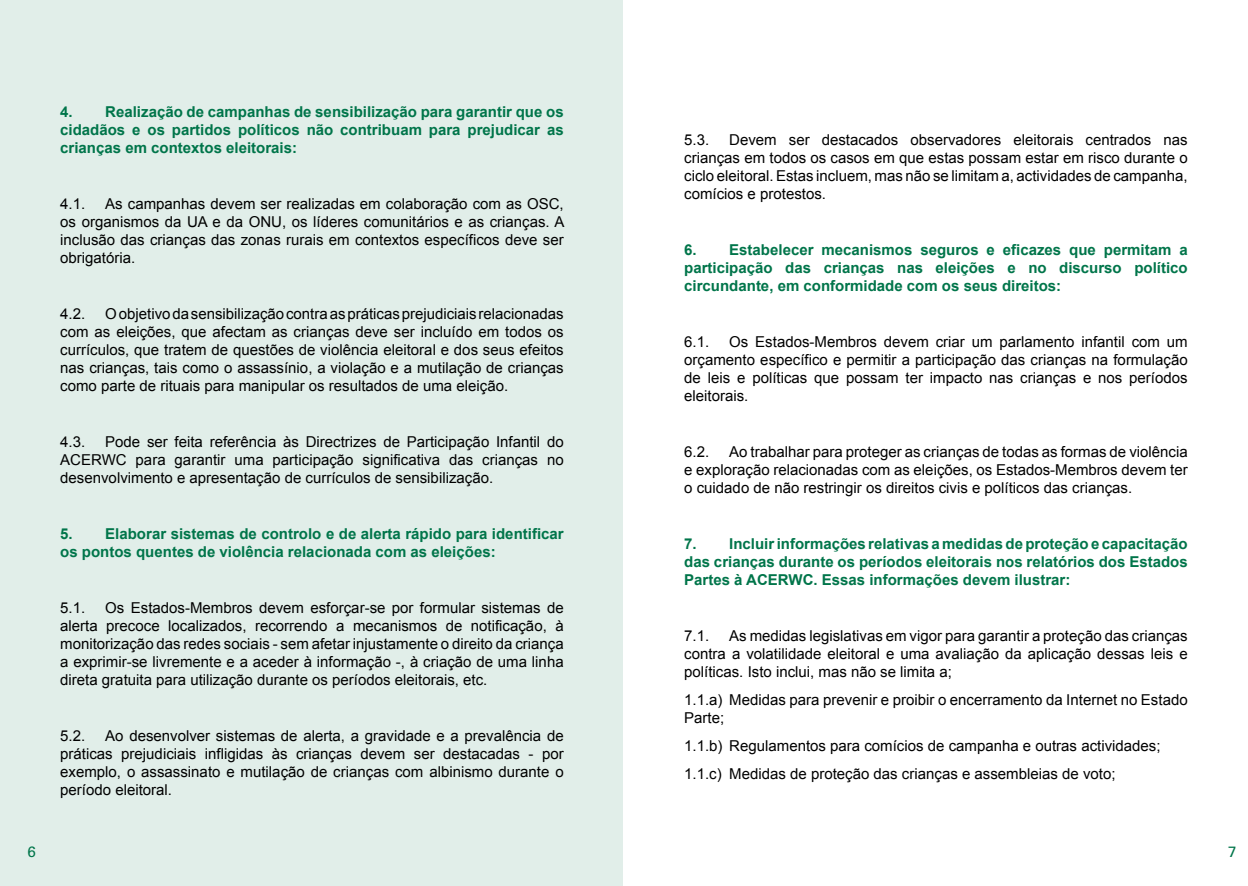
<style>
.page{position:relative;width:1248px;height:886px;background:#fff}
.page>*{position:absolute;margin:0;border:0;box-sizing:border-box;transform-origin:0 0}
.t1{font:15px/18px "Arial";color:#000;text-align:justify}
.t2{font:700 15px/18px "Arial";color:#00754a;text-align:justify}
.t3{font:15px "Univers";color:#00754a}
</style>
<div class="page">
<div style="left:0;top:0;width:623px;height:885px;background:#e1eee9"></div>
<p class="t2" style="left:60px;top:103px;width:505px">4. Realização de campanhas de sensibilização para garantir que os cidadãos e os partidos políticos não contribuam para prejudicar as crianças em contextos eleitorais:</p>
<p class="t1" style="left:60px;top:195px;width:505px;text-indent:45px">As campanhas devem ser realizadas em colaboração com as OSC, os organismos da UA e da ONU, os líderes comunitários e as crianças. A inclusão das crianças das zonas rurais em contextos específicos deve ser obrigatória.</p>
<p class="t1" style="left:60px;top:195px;width:27px">4.1.</p>
<p class="t1" style="left:60px;top:305px;width:505px;text-indent:45px">O objetivo da sensibilização contra as práticas prejudiciais relacionadas com as eleições, que afectam as crianças deve ser incluído em todos os currículos, que tratem de questões de violência eleitoral e dos seus efeitos nas crianças, tais como o assassínio, a violação e a mutilação de crianças como parte de rituais para manipular os resultados de uma eleição.</p>
<p class="t1" style="left:60px;top:305px;width:27px">4.2.</p>
<p class="t1" style="left:60px;top:433px;width:505px;text-indent:45px">Pode ser feita referência às Directrizes de Participação Infantil do ACERWC para garantir uma participação significativa das crianças no desenvolvimento e apresentação de currículos de sensibilização.</p>
<p class="t1" style="left:60px;top:433px;width:27px">4.3.</p>
<p class="t2" style="left:60px;top:525px;width:505px">5. Elaborar sistemas de controlo e de alerta rápido para identificar os pontos quentes de violência relacionada com as eleições:</p>
<p class="t1" style="left:60px;top:599px;width:505px;text-indent:45px">Os Estados-Membros devem esforçar-se por formular sistemas de alerta precoce localizados, recorrendo a mecanismos de notificação, à monitorização das redes sociais - sem afetar injustamente o direito da criança a exprimir-se livremente e a aceder à informação -, à criação de uma linha direta gratuita para utilização durante os períodos eleitorais, etc.</p>
<p class="t1" style="left:60px;top:599px;width:27px">5.1.</p>
<p class="t1" style="left:60px;top:727px;width:505px;text-indent:45px">Ao desenvolver sistemas de alerta, a gravidade e a prevalência de práticas prejudiciais infligidas às crianças devem ser destacadas - por exemplo, o assassinato e mutilação de crianças com albinismo durante o período eleitoral.</p>
<p class="t1" style="left:60px;top:727px;width:27px">5.2.</p>
<p class="t1" style="left:684px;top:131px;width:27px">5.3.</p>
<p class="t1" style="left:684px;top:131px;width:505px;text-indent:45px">Devem ser destacados observadores eleitorais centrados nas crianças em todos os casos em que estas possam estar em risco durante o ciclo eleitoral. Estas incluem, mas não se limitam a, actividades de campanha, comícios e protestos.</p>
<p class="t2" style="left:684px;top:241px;width:505px">6. Estabelecer mecanismos seguros e eficazes que permitam a participação das crianças nas eleições e no discurso político circundante, em conformidade com os seus direitos:</p>
<p class="t1" style="left:684px;top:333px;width:505px;text-indent:45px">Os Estados-Membros devem criar um parlamento infantil com um orçamento específico e permitir a participação das crianças na formulação de leis e políticas que possam ter impacto nas crianças e nos períodos eleitorais.</p>
<p class="t1" style="left:684px;top:333px;width:27px">6.1.</p>
<p class="t1" style="left:684px;top:443px;width:505px;text-indent:45px">Ao trabalhar para proteger as crianças de todas as formas de violência e exploração relacionadas com as eleições, os Estados-Membros devem ter o cuidado de não restringir os direitos civis e políticos das crianças.</p>
<p class="t1" style="left:684px;top:443px;width:27px">6.2.</p>
<p class="t2" style="left:684px;top:535px;width:505px">7. Incluir informações relativas a medidas de proteção e capacitação das crianças durante os períodos eleitorais nos relatórios dos Estados Partes à ACERWC. Essas informações devem ilustrar:</p>
<p class="t1" style="left:684px;top:627px;width:27px">7.1.</p>
<p class="t1" style="left:684px;top:627px;width:505px;text-indent:45px">As medidas legislativas em vigor para garantir a proteção das crianças contra a volatilidade eleitoral e uma avaliação da aplicação dessas leis e políticas. Isto inclui, mas não se limita a;</p>
<p class="t1" style="left:684px;top:691px;width:505px">1.1.a) Medidas para prevenir e proibir o encerramento da Internet no Estado<br>Parte;</p>
<p class="t1" style="left:684px;top:732px;width:478px;line-height:28px">1.1.b) Regulamentos para comícios de campanha e outras actividades;<br>1.1.c) Medidas de proteção das crianças e assembleias de voto;</p>
<p class="t3" style="left:27px;top:842px;width:10px">6</p>
<p class="t3" style="left:1227px;top:842px;width:10px">7</p>
</div>
